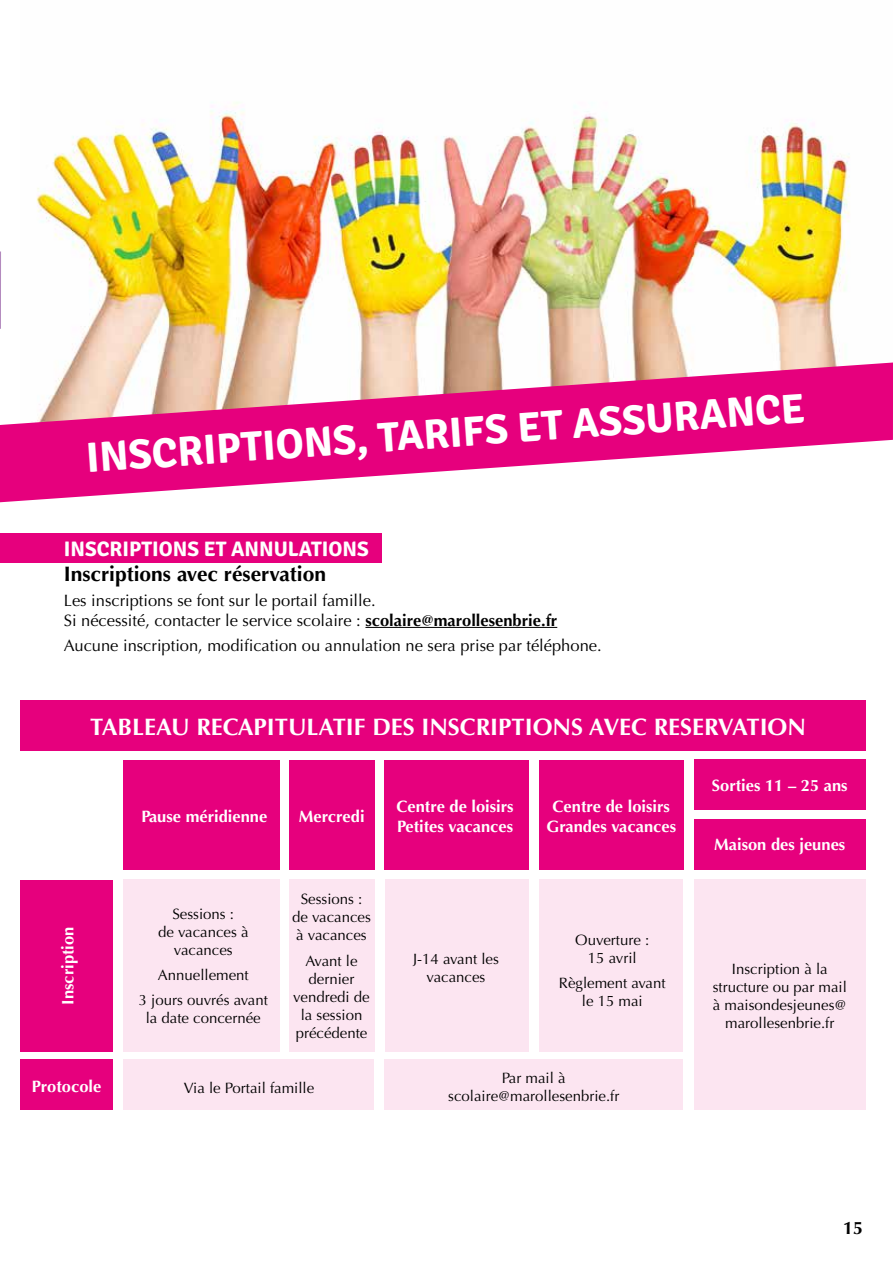
<style>
.page{position:relative;width:893px;height:1263px;background:#fff}
.page>*{position:absolute;margin:0;border:0;box-sizing:border-box;transform-origin:0 0}
.t1{font:700 42px "Signika";color:#fff}
.t2{font:700 23.85px "Optima";color:#fff}
.t3{font:700 21px "Optima";color:#000}
.t4{font:700 21px "Signika";color:#fff}
.t5{font:700 18px "Optima";color:#000}
.t6{font:16.5px/19.8px "Optima";color:#000}
.t7{font:700 16.5px/19.8px "Optima";color:#fff}
.t8{font:15px/18px "Optima";color:#000;text-align:center}
.s1{font-weight:700}
</style>
<div class="page">
<div style="left:20px;top:700px;width:845px;height:50px;background:#e6007d"></div>
<div style="left:694px;top:760px;width:171px;height:50px;background:#e6007d"></div>
<div style="left:694px;top:819px;width:171px;height:50px;background:#e6007d"></div>
<div style="left:539px;top:760px;width:145px;height:109px;background:#e6007d"></div>
<div style="left:384px;top:760px;width:144px;height:109px;background:#e6007d"></div>
<div style="left:289px;top:760px;width:85px;height:109px;background:#e6007d"></div>
<div style="left:123px;top:760px;width:157px;height:109px;background:#e6007d"></div>
<div style="left:20px;top:880px;width:93px;height:172px;background:#e6007d"></div>
<div style="left:123px;top:879px;width:157px;height:173px;background:#fce5f1"></div>
<div style="left:289px;top:879px;width:85px;height:173px;background:#fce5f1"></div>
<div style="left:385px;top:879px;width:143px;height:173px;background:#fce5f1"></div>
<div style="left:539px;top:879px;width:144px;height:173px;background:#fce5f1"></div>
<div style="left:694px;top:879px;width:171px;height:231px;background:#fce5f1"></div>
<div style="left:123px;top:1059px;width:251px;height:51px;background:#fce5f1"></div>
<div style="left:385px;top:1059px;width:298px;height:51px;background:#fce5f1"></div>
<div style="left:20px;top:1059px;width:93px;height:51px;background:#e6007d"></div>
<hr style="left:0;top:251px;width:1px;height:78px;background:#b38abe">
<div style="left:0;top:533px;width:381px;height:29px;background:#e6007d"></div>
<hr style="left:365px;top:627px;width:192px;height:1px;background:#000">
<img style="left:36px;top:102px;width:814px;height:260px">
<svg style="left:0;top:362px;width:893px;height:140px;fill:#e6007d"></svg>
<h1 class="t1" style="left:84px;top:433px;width:722px;rotate:-4deg">INSCRIPTIONS, TARIFS ET ASSURANCE</h1>
<h3 class="t4" style="left:64px;top:536px;width:306px">INSCRIPTIONS ET ANNULATIONS</h3>
<h3 class="t3" style="left:64px;top:561px;width:264px">Inscriptions avec réservation</h3>
<p class="t6" style="left:64px;top:591px;width:495px">Les inscriptions se font sur le portail famille.<br>Si nécessité, contacter le service scolaire : <span class="s1">scolaire@marollesenbrie.fr</span></p>
<p class="t6" style="left:64px;top:636px;width:539px">Aucune inscription, modification ou annulation ne sera prise par téléphone.</p>
<h2 class="t2" style="left:90px;top:713px;width:717px">TABLEAU RECAPITULATIF DES INSCRIPTIONS AVEC RESERVATION</h2>
<p class="t7" style="left:58px;top:1005px;width:79px;rotate:-90deg">Inscription</p>
<p class="t7" style="left:32px;top:1077px;width:71px">Protocole</p>
<p class="t7" style="left:141px;top:807px;width:127px">Pause méridienne</p>
<p class="t7" style="left:299px;top:807px;width:67px">Mercredi</p>
<p class="t7" style="left:396px;top:797px;width:119px">Centre de loisirs<br>Petites vacances</p>
<p class="t7" style="left:546px;top:797px;width:131px;text-align:center">Centre de loisirs<br>Grandes vacances</p>
<p class="t8" style="left:158px;top:905px;width:92px">Sessions :<br>de vacances à vacances</p>
<p class="t8" style="left:139px;top:962px;width:131px;line-height:25.2px">Annuellement<br>3 jours ouvrés avant</p>
<p class="t8" style="left:146px;top:1009px;width:117px">la date concernée</p>
<p class="t8" style="left:292px;top:890px;width:80px">Sessions : de vacances à vacances</p>
<p class="t8" style="left:293px;top:952px;width:78px">Avant le dernier vendredi de la session précédente</p>
<p class="t8" style="left:413px;top:950px;width:87px">J-14 avant les vacances</p>
<p class="t8" style="left:575px;top:931px;width:75px">Ouverture :<br>15 avril</p>
<p class="t8" style="left:559px;top:974px;width:108px">Règlement avant le 15 mai</p>
<p class="t8" style="left:184px;top:1079px;width:132px">Via le Portail famille</p>
<p class="t8" style="left:448px;top:1069px;width:173px">Par mail à scolaire@marollesenbrie.fr</p>
<p class="t7" style="left:712px;top:776px;width:137px">Sorties 11 – 25 ans</p>
<p class="t7" style="left:714px;top:834px;width:133px">Maison des jeunes</p>
<p class="t8" style="left:713px;top:960px;width:136px">Inscription à la structure ou par mail à maisondesjeunes@ marollesenbrie.fr</p>
<p class="t5" style="left:843px;top:1218px;width:22px">15</p>
</div>
